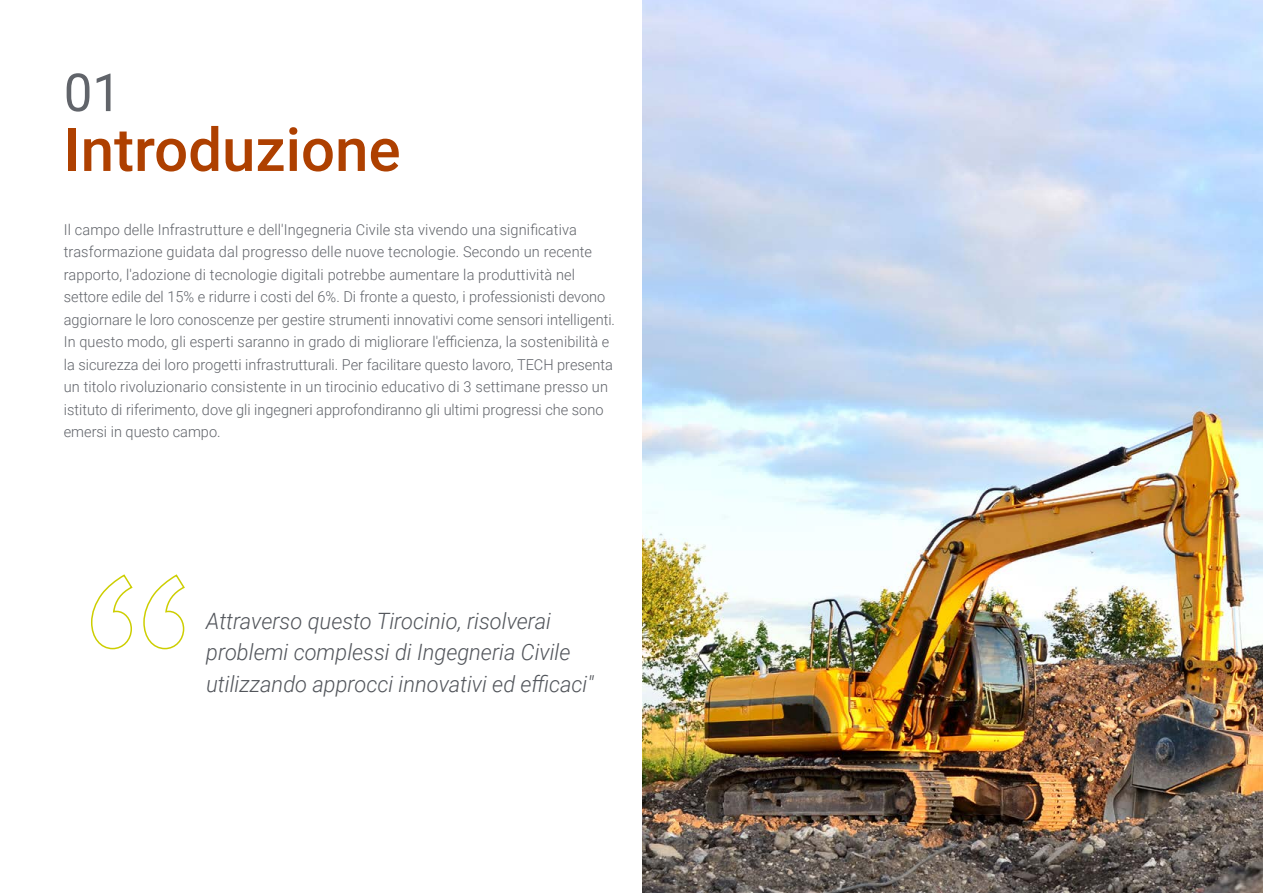
<style>
.page{position:relative;width:1263px;height:893px;background:#fff}
.page>*{position:absolute;margin:0;border:0;box-sizing:border-box;transform-origin:0 0}
.t1{font:500 60px "Roboto";color:#ae4000}
.t2{font:52.5px "Roboto";color:#61646a}
.t3{font:italic 300 22.5px/31.5px "Roboto";color:#52555b}
.t4{font:300 15px/22.5px "Roboto";color:#61646a}
</style>
<div class="page">
<svg style="left:91px;top:574px;width:94px;height:76px"></svg>
<img style="left:642px;top:0;width:621px;height:893px">
<h2 class="t2" style="left:64px;top:56px;width:59px">01</h2>
<h1 class="t1" style="left:64px;top:108px;width:338px">Introduzione</h1>
<p class="t4" style="left:64px;top:217px;width:553px">Il campo delle Infrastrutture e dell'Ingegneria Civile sta vivendo una significativa trasformazione guidata dal progresso delle nuove tecnologie. Secondo un recente rapporto, l'adozione di tecnologie digitali potrebbe aumentare la produttività nel settore edile del 15% e ridurre i costi del 6%. Di fronte a questo, i professionisti devono aggiornare le loro conoscenze per gestire strumenti innovativi come sensori intelligenti.<br>In questo modo, gli esperti saranno in grado di migliorare l'efficienza, la sostenibilità e la sicurezza dei loro progetti infrastrutturali. Per facilitare questo lavoro, TECH presenta un titolo rivoluzionario consistente in un tirocinio educativo di 3 settimane presso un istituto di riferimento, dove gli ingegneri approfondiranno gli ultimi progressi che sono emersi in questo campo.</p>
<h3 class="t3" style="left:206px;top:604px;width:389px">Attraverso questo Tirocinio, risolverai problemi complessi di Ingegneria Civile utilizzando approcci innovativi ed efficaci"</h3>
</div>
